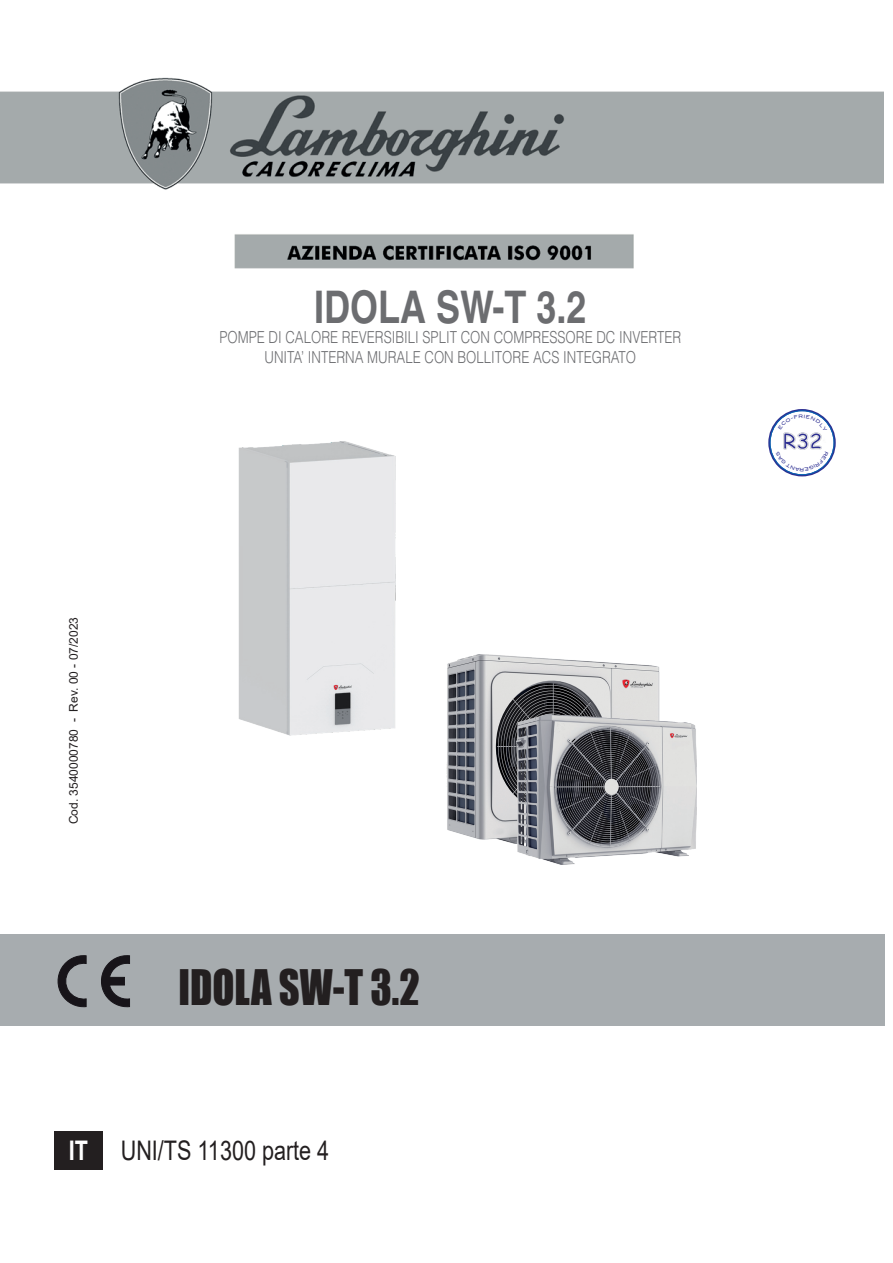
<style>
.page{position:relative;width:893px;height:1263px;background:#fff}
.page>*{position:absolute;margin:0;border:0;box-sizing:border-box;transform-origin:0 0}
.t1{font:700 45px "Helvetica LT Std";color:#6c6d70;scale:.8 1}
.t2{font:45px "Impact";color:#231f20;scale:.9 1}
.t3{font:27px "Arial";color:#231f20;scale:.8 1}
.t4{font:700 21.3px "Comic Sans MS";color:#2e3092}
.t5{font:300 16.5px/19.8px "Helvetica LT Std";color:#6c6d70;text-align:center;scale:.8 1}
.t6{font:12px "Arial";color:#231f20}
.t7{font:4.5px "Blair Md ITCTT Medium";color:#2e3092}
.s1{font-weight:700;color:#fff}
</style>
<div class="page">
<div style="left:0;top:934px;width:884px;height:91px;background:#a7acaf"></div>
<svg style="left:101px;top:955px;width:29px;height:52px"></svg>
<svg style="left:57px;top:955px;width:29px;height:52px"></svg>
<img style="left:0;top:77px;width:883px;height:192px">
<div style="left:54px;top:1131px;width:49px;height:38px;background:#231f20"></div>
<img style="left:446px;top:655px;width:213px;height:188px">
<img style="left:517px;top:714px;width:179px;height:151px">
<img style="left:238px;top:441px;width:158px;height:295px">
<svg style="left:768px;top:409px;width:68px;height:67px"></svg>
<p class="t6" style="left:66px;top:824px;width:209px;rotate:-90deg">Cod. 3540000780 - Rev. 00 - 07/2023</p>
<h1 class="t1" style="left:314px;top:280px;width:342px">IDOLA SW-T 3.2</h1>
<p class="t5" style="left:219px;top:327px;width:579px">POMPE DI CALORE REVERSIBILI SPLIT CON COMPRESSORE DC INVERTER<br>UNITA’ INTERNA MURALE CON BOLLITORE ACS INTEGRATO</p>
<h1 class="t2" style="left:178px;top:952px;width:269px">IDOLA SW-T 3.2</h1>
<h2 class="t3" style="left:69px;top:1132px;width:327px"><span class="s1">IT</span> UNI/TS 11300 parte 4</h2>
<p class="t4" style="left:783px;top:425px;width:41px">R32</p>
<p class="t7" style="left:804px;top:472px;width:6px;rotate:-180deg">R</p>
</div>
